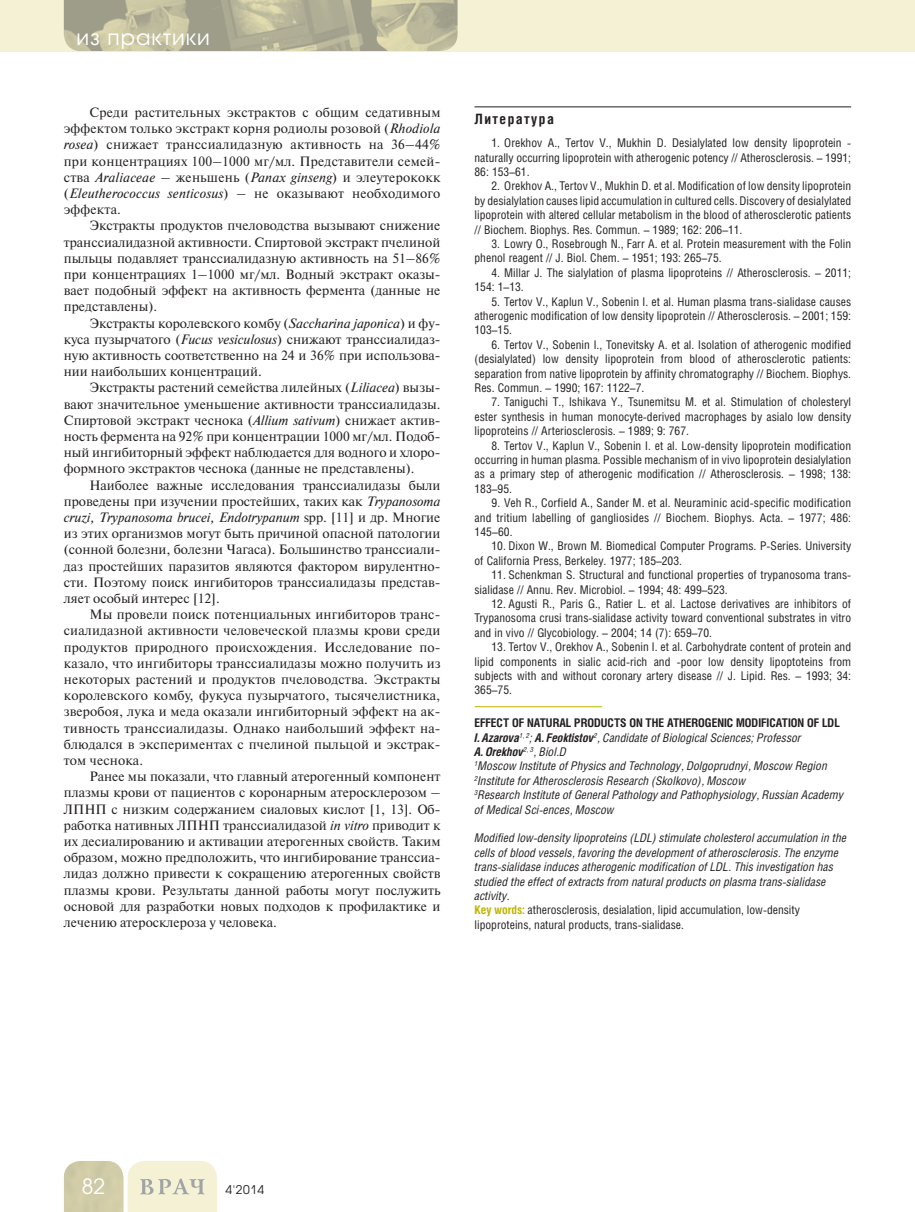
<style>
.page{position:relative;width:915px;height:1212px;background:#fff}
.page>*{position:absolute;margin:0;border:0;box-sizing:border-box;transform-origin:0 0}
.t1{font:21px "Avant Garde Gothic C";letter-spacing:.05em;color:#fff}
.t2{font:700 14.25px "Helios Cond";letter-spacing:.1em;color:#231f20}
.t3{font:13.5px/16.2px "Newton C";color:#231f20;text-align:justify}
.t4{font:12px/14.4px "Helios Cond";color:#231f20;text-align:justify}
.t5{font:italic 12px/14.4px "Helios Cond";color:#231f20}
.t6{font:12px "Avant Garde Gothic C";color:#231f20}
.s1{font-style:italic}
.s2{font-weight:700;font-style:normal}
.s3{font-weight:700}
.s4{font-weight:700;font-style:normal;color:#c1b400}
.s5{font-style:normal}
</style>
<div class="page">
<div style="left:0;top:0;width:914px;height:51px;background:#f5f1d5"></div>
<svg style="left:64px;top:1161px;width:153px;height:51px;background:#e3e0c3"></svg>
<img style="left:64px;top:0;width:393px;height:51px">
<hr style="left:474px;top:106px;width:376px;height:1px;background:#231f20">
<hr style="left:474px;top:706px;width:128px;height:1px;background:#c1b400">
<h1 class="t1" style="left:77px;top:27px;width:135px">из практики</h1>
<p class="t3" style="left:64px;top:106px;width:378px;text-indent:26px">Среди растительных экстрактов с общим седативным эффектом только экстракт корня родиолы розовой (<span class="s1">Rhodiola rosea</span>) снижает транссиалидазную активность на 36–44% при концентрациях 100–1000 мг/мл. Представители семей&shy;ства <span class="s1">Araliaceae</span> – женьшень (<span class="s1">Panax ginseng</span>) и элеутерококк (<span class="s1">Eleutherococcus senticosus</span>) – не оказывают необходимого эффекта.</p>
<p class="t3" style="left:64px;top:219px;width:378px;text-indent:26px">Экстракты продуктов пчеловодства вызывают снижение транссиалидазной активности. Спиртовой экстракт пчелиной пыльцы подавляет транссиалидазную активность на 51–86% при концентрациях 1–1000 мг/мл. Водный экстракт оказы&shy;вает подобный эффект на активность фермента (данные не представлены).</p>
<p class="t3" style="left:64px;top:316px;width:378px;text-indent:26px">Экстракты королевского комбу (<span class="s1">Saccharina japonica</span>) и фу&shy;куса пузырчатого (<span class="s1">Fucus vesiculosus</span>) снижают транссиалидаз&shy;ную активность соответственно на 24 и 36% при использова&shy;нии наибольших концентраций.</p>
<p class="t3" style="left:64px;top:381px;width:378px;text-indent:26px">Экстракты растений семейства лилейных (<span class="s1">Liliacea</span>) вызы&shy;вают значительное уменьшение активности транссиалидазы.<br>Спиртовой экстракт чеснока (<span class="s1">Allium sativum</span>) снижает актив&shy;ность фермента на 92% при концентрации 1000 мг/мл. Подоб&shy;ный ингибиторный эффект наблюдается для водного и хлоро&shy;формного экстрактов чеснока (данные не представлены).</p>
<p class="t3" style="left:64px;top:478px;width:378px;text-indent:26px">Наиболее важные исследования транссиалидазы были проведены при изучении простейших, таких как <span class="s1">Trypanosoma cruzi, Trypanosoma brucei, Endotrypanum</span> spp. [11] и др. Многие из этих организмов могут быть причиной опасной патологии (сонной болезни, болезни Чагаса). Большинство транссиали&shy;даз простейших паразитов являются фактором вирулентно&shy;сти. Поэтому поиск ингибиторов транссиалидазы представ&shy;ляет особый интерес [12].</p>
<p class="t3" style="left:64px;top:608px;width:378px;text-indent:26px">Мы провели поиск потенциальных ингибиторов транс&shy;сиалидазной активности человеческой плазмы крови среди продуктов природного происхождения. Исследование по&shy;казало, что ингибиторы транссиалидазы можно получить из некоторых растений и продуктов пчеловодства. Экстракты королевского комбу, фукуса пузырчатого, тысячелистника, зверобоя, лука и меда оказали ингибиторный эффект на ак&shy;тивность транссиалидазы. Однако наибольший эффект на&shy;блюдался в экспериментах с пчелиной пыльцой и экстрак&shy;том чеснока.</p>
<p class="t3" style="left:64px;top:770px;width:378px;text-indent:26px">Ранее мы показали, что главный атерогенный компонент плазмы крови от пациентов с коронарным атеросклерозом – ЛПНП с низким содержанием сиаловых кислот [1, 13]. Об&shy;работка нативных ЛПНП транссиалидазой <span class="s1">in vitro</span> приводит к их десиалированию и активации атерогенных свойств. Таким образом, можно предположить, что ингибирование транссиа&shy;лидаз должно привести к сокращению атерогенных свойств плазмы крови. Результаты данной работы могут послужить основой для разработки новых подходов к профилактике и лечению атеросклероза у человека.</p>
<p class="t2" style="left:474px;top:114px;width:81px">Литература</p>
<p class="t4" style="left:474px;top:137px;width:378px;text-indent:17px">1. Orekhov A., Tertov V., Mukhin D. Desialylated low density lipoprotein - naturally occurring lipoprotein with atherogenic potency // Atherosclerosis. – 1991; 86: 153–61.</p>
<p class="t4" style="left:474px;top:180px;width:378px;text-indent:17px">2. Orekhov A., Tertov V., Mukhin D. et al. Modification of low density lipoprotein by desialylation causes lipid accumulation in cultured cells. Discovery of desialylated lipoprotein with altered cellular metabolism in the blood of atherosclerotic patients // Biochem. Biophys. Res. Commun. – 1989; 162: 206–11.</p>
<p class="t4" style="left:474px;top:238px;width:378px;text-indent:17px">3. Lowry O., Rosebrough N., Farr A. et al. Protein measurement with the Folin phenol reagent // J. Biol. Chem. – 1951; 193: 265–75.</p>
<p class="t4" style="left:474px;top:267px;width:378px;text-indent:17px">4. Millar J. The sialylation of plasma lipoproteins // Atherosclerosis. – 2011;<br>154: 1–13.</p>
<p class="t4" style="left:474px;top:295px;width:378px;text-indent:17px">5. Tertov V., Kaplun V., Sobenin I. et al. Human plasma trans-sialidase causes atherogenic modification of low density lipoprotein // Atherosclerosis. – 2001; 159:<br>103–15.</p>
<p class="t4" style="left:474px;top:339px;width:378px;text-indent:17px">6. Tertov V., Sobenin I., Tonevitsky A. et al. Isolation of atherogenic modified (desialylated) low density lipoprotein from blood of atherosclerotic patients: separation from native lipoprotein by affinity chromatography // Biochem. Biophys.<br>Res. Commun. – 1990; 167: 1122–7.</p>
<p class="t4" style="left:474px;top:396px;width:378px;text-indent:17px">7. Taniguchi T., Ishikava Y., Tsunemitsu M. et al. Stimulation of cholesteryl ester synthesis in human monocyte-derived macrophages by asialo low density lipoproteins // Arteriosclerosis. – 1989; 9: 767.</p>
<p class="t4" style="left:474px;top:439px;width:378px;text-indent:17px">8. Tertov V., Kaplun V., Sobenin I. et al. Low-density lipoprotein modification occurring in human plasma. Possible mechanism of in vivo lipoprotein desialylation as a primary step of atherogenic modification // Atherosclerosis. – 1998; 138:<br>183–95.</p>
<p class="t4" style="left:474px;top:497px;width:378px;text-indent:17px">9. Veh R., Corfield A., Sander M. et al. Neuraminic acid-specific modification and tritium labelling of gangliosides // Biochem. Biophys. Acta. – 1977; 486:<br>145–60.</p>
<p class="t4" style="left:474px;top:540px;width:378px;text-indent:17px">10. Dixon W., Brown M. Biomedical Computer Programs. P-Series. University of California Press, Berkeley. 1977; 185–203.</p>
<p class="t4" style="left:474px;top:569px;width:378px;text-indent:17px">11. Schenkman S. Structural and functional properties of trypanosoma trans&shy;sialidase // Annu. Rev. Microbiol. – 1994; 48: 499–523.</p>
<p class="t4" style="left:474px;top:598px;width:378px;text-indent:17px">12. Agusti R., Paris G., Ratier L. et al. Lactose derivatives are inhibitors of Trypanosoma crusi trans-sialidase activity toward conventional substrates in vitro and in vivo // Glycobiology. – 2004; 14 (7): 659–70.</p>
<p class="t4" style="left:474px;top:641px;width:378px;text-indent:17px">13. Tertov V., Orekhov A., Sobenin I. et al. Carbohydrate content of protein and lipid components in sialic acid-rich and -poor low density lipoptoteins from subjects with and without coronary artery disease // J. Lipid. Res. – 1993; 34:<br>365–75.</p>
<p class="t5" style="left:474px;top:717px;width:370px"><span class="s2">EFFECT OF NATURAL PRODUCTS ON THE ATHEROGENIC MODIFICATION OF LDL </span><span class="s3">I. Azarova</span><sup>1,</sup> <sup>2</sup>; <span class="s3">A. Feoktistov</span><sup>2</sup>, Candidate of Biological Sciences; Professor<br><span class="s3">A. Orekhov</span><sup>2,</sup> <sup>3</sup>, Biol.D<br><sup>1</sup>Moscow Institute of Physics and Technology, Dolgoprudnyi, Moscow Region <sup>2</sup>Institute for Atherosclerosis Research (Skolkovo), Moscow<br><sup>3</sup>Research Institute of General Pathology and Pathophysiology, Russian Academy of Medical Sci-ences, Moscow</p>
<p class="t5" style="left:474px;top:832px;width:373px">Modified low-density lipoproteins (LDL) stimulate cholesterol accumulation in the cells of blood vessels, favoring the development of atherosclerosis. The enzyme trans-sialidase induces atherogenic modification of LDL. This investigation has studied the effect of extracts from natural products on plasma trans-sialidase activity.<br><span class="s4">Key words:</span> <span class="s5">atherosclerosis, desialation, lipid accumulation, low-density lipoproteins, natural products, trans-sialidase.</span></p>
<h1 class="t1" style="left:82px;top:1177px;width:25px">82</h1>
<p class="t6" style="left:225px;top:1184px;width:40px">4'2014</p>
</div>
